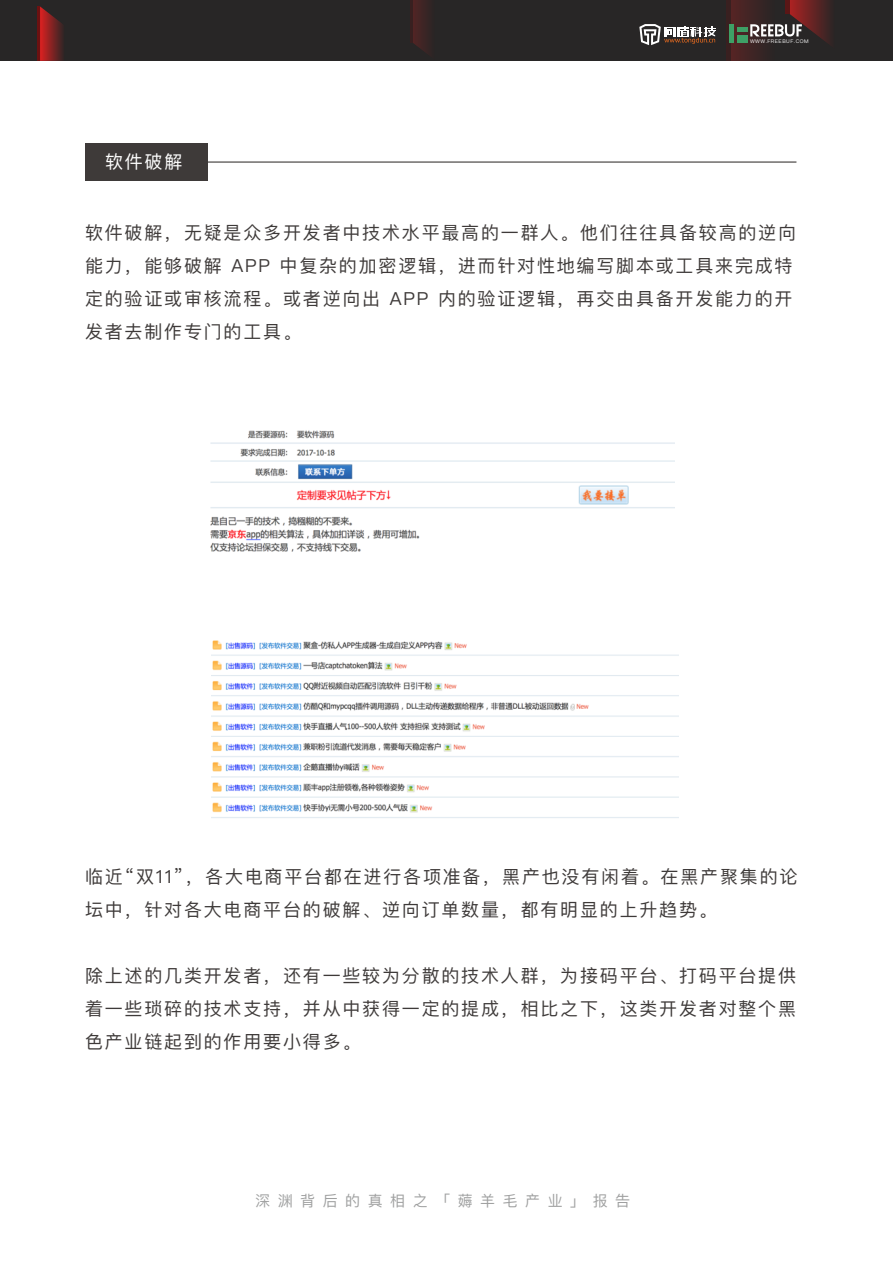
<style>
.page{position:relative;width:893px;height:1263px;background:#fff}
.page>*{position:absolute;margin:0;border:0;box-sizing:border-box;transform-origin:0 0}
.t1{font:18px/33px "Ping Fang SC";letter-spacing:.1em;color:#3e3a39}
.t2{font:18px "Ping Fang SC";color:#fff}
.t3{font:15px "Ping Fang SC";letter-spacing:.5em;color:#9fa0a0}
.t4{font:5.1px "Ping Fang SC";letter-spacing:.1em;color:#fff}
</style>
<div class="page">
<div style="left:0;top:0;width:893px;height:61px;background:#282626"></div>
<div style="left:730px;top:0;width:45px;height:61px;background:linear-gradient(to right,#572424,#282525)"></div>
<hr style="left:726px;top:0;width:4px;height:61px;background:#392020">
<svg style="left:40px;top:6px;width:23px;height:55px"></svg>
<hr style="left:38px;top:6px;width:2px;height:55px;background:#6b1111">
<svg style="left:413px;top:0;width:16px;height:55px"></svg>
<hr style="left:411px;top:0;width:2px;height:43px;background:#6b1111">
<svg style="left:639px;top:24px;width:76px;height:21px"></svg>
<svg style="left:750px;top:0;width:81px;height:49px"></svg>
<hr style="left:729px;top:24px;width:4px;height:19px;background:#3ea066">
<hr style="left:738px;top:28px;width:10px;height:4px;background:#3ea066">
<div style="left:738px;top:35px;width:10px;height:8px;background:#3ea066"></div>
<img style="left:210px;top:430px;width:464px;height:122px">
<img style="left:212px;top:640px;width:466px;height:178px">
<hr style="left:90px;top:161px;width:706px;height:2px;background:#3e3a39">
<div style="left:85px;top:143px;width:123px;height:38px;background:#3e3a39"></div>
<p class="t2" style="left:105px;top:150px;width:79px">软件破解</p>
<p class="t4" style="left:750px;top:38px;width:60px">WWW.FREEBUF.COM</p>
<p class="t1" style="left:85px;top:216px;width:712px">软件破解，无疑是众多开发者中技术水平最高的一群人。他们往往具备较高的逆向能力，能够破解 APP 中复杂的加密逻辑，进而针对性地编写脚本或工具来完成特定的验证或审核流程。或者逆向出 APP 内的验证逻辑，再交由具备开发能力的开发者去制作专门的工具。</p>
<p class="t1" style="left:85px;top:860px;width:714px">临近“双11”，各大电商平台都在进行各项准备，黑产也没有闲着。在黑产聚集的论坛中，针对各大电商平台的破解、逆向订单数量，都有明显的上升趋势。</p>
<p class="t1" style="left:85px;top:959px;width:712px;text-align:justify">除上述的几类开发者，还有一些较为分散的技术人群，为接码平台、打码平台提供着一些琐碎的技术支持，并从中获得一定的提成，相比之下，这类开发者对整个黑色产业链起到的作用要小得多。</p>
<p class="t3" style="left:255px;top:1192px;width:377px">深渊背后的真相之「薅羊毛产业」报告</p>
</div>
